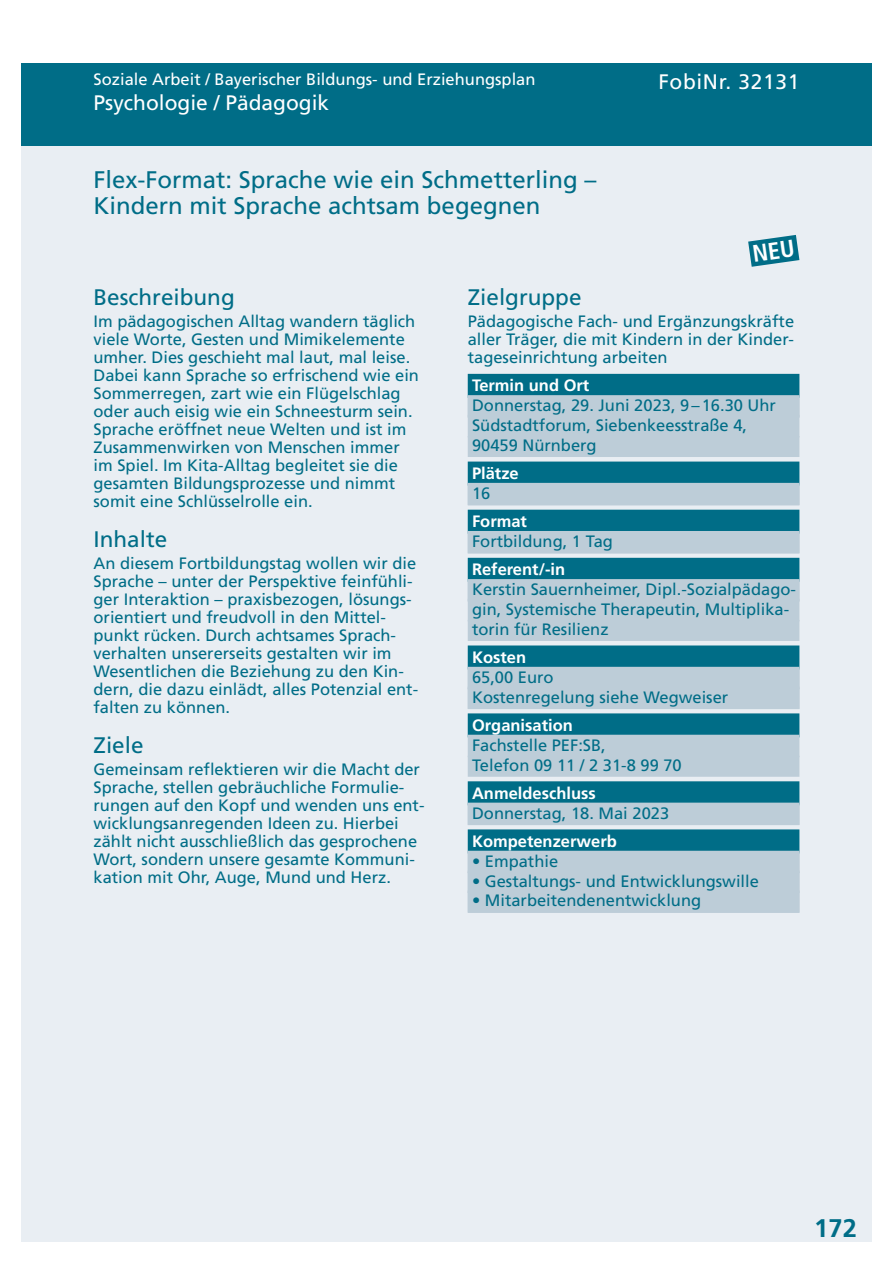
<style>
.page{position:relative;width:893px;height:1263px;background:#fff}
.page>*{position:absolute;margin:0;border:0;box-sizing:border-box;transform-origin:0 0}
.t1{font:700 25.5px "Frutiger";color:#006d87}
.t2{font:24px/25.5px "Frutiger";color:#006d87}
.t3{font:22.5px "Frutiger";color:#006d87}
.t4{font:21px "Frutiger";color:#fff}
.t5{font:21px "Frutiger";letter-spacing:.03em;color:#fff}
.t6{font:16.5px/18px "Frutiger";color:#006d87}
.t7{font:700 16.5px "Frutiger";color:#fff}
.t8{font:16.5px "Frutiger";color:#fff}
</style>
<div class="page">
<div style="left:21px;top:146px;width:851px;height:1096px;background:#e9eef3"></div>
<div style="left:21px;top:64px;width:851px;height:82px;background:#006d87"></div>
<div style="left:468px;top:374px;width:331px;height:24px;background:#006d87"></div>
<div style="left:468px;top:395px;width:331px;height:23px;background:#9fbdcb"></div>
<div style="left:468px;top:396px;width:331px;height:21px;background:#bdcdd8"></div>
<div style="left:468px;top:415px;width:331px;height:22px;background:#bdcdd8"></div>
<div style="left:468px;top:436px;width:331px;height:21px;background:#bdcdd8"></div>
<div style="left:468px;top:462px;width:331px;height:24px;background:#006d87"></div>
<div style="left:468px;top:483px;width:331px;height:22px;background:#bdcdd8"></div>
<div style="left:468px;top:510px;width:331px;height:24px;background:#006d87"></div>
<div style="left:468px;top:531px;width:331px;height:22px;background:#bdcdd8"></div>
<div style="left:468px;top:558px;width:331px;height:24px;background:#006d87"></div>
<div style="left:468px;top:579px;width:331px;height:23px;background:#abc4d0"></div>
<div style="left:468px;top:580px;width:331px;height:21px;background:#bdcdd8"></div>
<div style="left:468px;top:599px;width:331px;height:22px;background:#bdcdd8"></div>
<div style="left:468px;top:620px;width:331px;height:21px;background:#bdcdd8"></div>
<div style="left:468px;top:645px;width:331px;height:24px;background:#006d87"></div>
<div style="left:468px;top:667px;width:331px;height:22px;background:#bdcdd8"></div>
<div style="left:468px;top:688px;width:331px;height:21px;background:#bdcdd8"></div>
<div style="left:468px;top:713px;width:331px;height:24px;background:#006d87"></div>
<div style="left:468px;top:735px;width:331px;height:22px;background:#bdcdd8"></div>
<div style="left:468px;top:756px;width:331px;height:21px;background:#bdcdd8"></div>
<div style="left:468px;top:781px;width:331px;height:24px;background:#006d87"></div>
<div style="left:468px;top:803px;width:331px;height:22px;background:#bdcdd8"></div>
<div style="left:468px;top:829px;width:331px;height:24px;background:#006d87"></div>
<div style="left:468px;top:851px;width:331px;height:22px;background:#bdcdd8"></div>
<div style="left:468px;top:872px;width:331px;height:21px;background:#bdcdd8"></div>
<div style="left:468px;top:890px;width:331px;height:23px;background:#bdcdd8"></div>
<svg style="left:748px;top:235px;width:51px;height:32px"></svg>
<p class="t8" style="left:94px;top:69px;width:443px">Soziale Arbeit / Bayerischer Bildungs- und Erziehungsplan</p>
<p class="t5" style="left:658px;top:69px;width:143px">FobiNr. 32131</p>
<p class="t4" style="left:94px;top:90px;width:237px">Psychologie / Pädagogik</p>
<h2 class="t2" style="left:94px;top:167px;width:504px">Flex-Format: Sprache wie ein Schmetterling –<br>Kindern mit Sprache achtsam begegnen</h2>
<h3 class="t3" style="left:94px;top:284px;width:143px">Beschreibung</h3>
<p class="t6" style="left:94px;top:312px;width:327px">Im pädagogischen Alltag wandern täglich viele Worte, Gesten und Mimikelemente umher. Dies geschieht mal laut, mal leise.<br>Dabei kann Sprache so erfrischend wie ein Sommerregen, zart wie ein Flügelschlag oder auch eisig wie ein Schneesturm sein.<br>Sprache eröffnet neue Welten und ist im Zusammenwirken von Menschen immer im Spiel. Im Kita-Alltag begleitet sie die gesamten Bildungsprozesse und nimmt somit eine Schlüsselrolle ein.</p>
<h3 class="t3" style="left:94px;top:526px;width:75px">Inhalte</h3>
<p class="t6" style="left:94px;top:554px;width:326px">An diesem Fortbildungstag wollen wir die Sprache – unter der Perspektive feinfühli&shy;ger Interaktion – praxisbezogen, lösungs&shy;orientiert und freudvoll in den Mittel&shy;punkt rücken. Durch achtsames Sprach&shy;verhalten unsererseits gestalten wir im Wesentlichen die Beziehung zu den Kin&shy;dern, die dazu einlädt, alles Potenzial ent&shy;falten zu können.</p>
<h3 class="t3" style="left:94px;top:732px;width:52px">Ziele</h3>
<p class="t6" style="left:94px;top:760px;width:332px">Gemeinsam reflektieren wir die Macht der Sprache, stellen gebräuchliche Formulie&shy;rungen auf den Kopf und wenden uns ent&shy;wicklungsanregenden Ideen zu. Hierbei zählt nicht ausschließlich das gesprochene Wort, sondern unsere gesamte Kommuni&shy;kation mit Ohr, Auge, Mund und Herz.</p>
<h3 class="t3" style="left:468px;top:284px;width:115px">Zielgruppe</h3>
<p class="t6" style="left:468px;top:312px;width:328px;text-align:justify">Pädagogische Fach- und Ergänzungskräfte aller Träger, die mit Kindern in der Kinder&shy;tageseinrichtung arbeiten</p>
<p class="t7" style="left:472px;top:376px;width:119px">Termin und Ort</p>
<p class="t6" style="left:472px;top:396px;width:305px;line-height:19.8px">Donnerstag, 29. Juni 2023, 9–16.30 Uhr<br>Südstadtforum, Siebenkeesstraße 4,<br>90459 Nürnberg</p>
<p class="t7" style="left:472px;top:464px;width:48px">Plätze</p>
<p class="t6" style="left:472px;top:484px;width:20px">16</p>
<p class="t7" style="left:472px;top:512px;width:57px">Format</p>
<p class="t6" style="left:472px;top:532px;width:142px">Fortbildung, 1 Tag</p>
<p class="t7" style="left:472px;top:560px;width:95px">Referent/-in</p>
<p class="t6" style="left:472px;top:580px;width:325px;line-height:19.8px">Kerstin Sauernheimer, Dipl.-Sozialpädago&shy;gin, Systemische Therapeutin, Multiplika&shy;torin für Resilienz</p>
<p class="t7" style="left:472px;top:648px;width:56px">Kosten</p>
<p class="t6" style="left:472px;top:667px;width:258px;line-height:19.8px">65,00 Euro<br>Kostenregelung siehe Wegweiser</p>
<p class="t7" style="left:472px;top:715px;width:102px">Organisation</p>
<p class="t6" style="left:472px;top:735px;width:211px;line-height:19.8px">Fachstelle PEF:SB,<br>Telefon 09 11 / 2 31-8 99 70</p>
<p class="t7" style="left:472px;top:783px;width:125px">Anmeldeschluss</p>
<p class="t6" style="left:472px;top:804px;width:199px">Donnerstag, 18. Mai 2023</p>
<p class="t7" style="left:472px;top:831px;width:146px">Kompetenzerwerb</p>
<p class="t6" style="left:472px;top:852px;width:88px">• Empathie</p>
<p class="t6" style="left:472px;top:872px;width:288px">• Gestaltungs- und Entwicklungswille</p>
<p class="t6" style="left:472px;top:892px;width:231px">• Mitarbeitendenentwicklung</p>
<h1 class="t1" style="left:814px;top:1213px;width:44px">172</h1>
</div>
